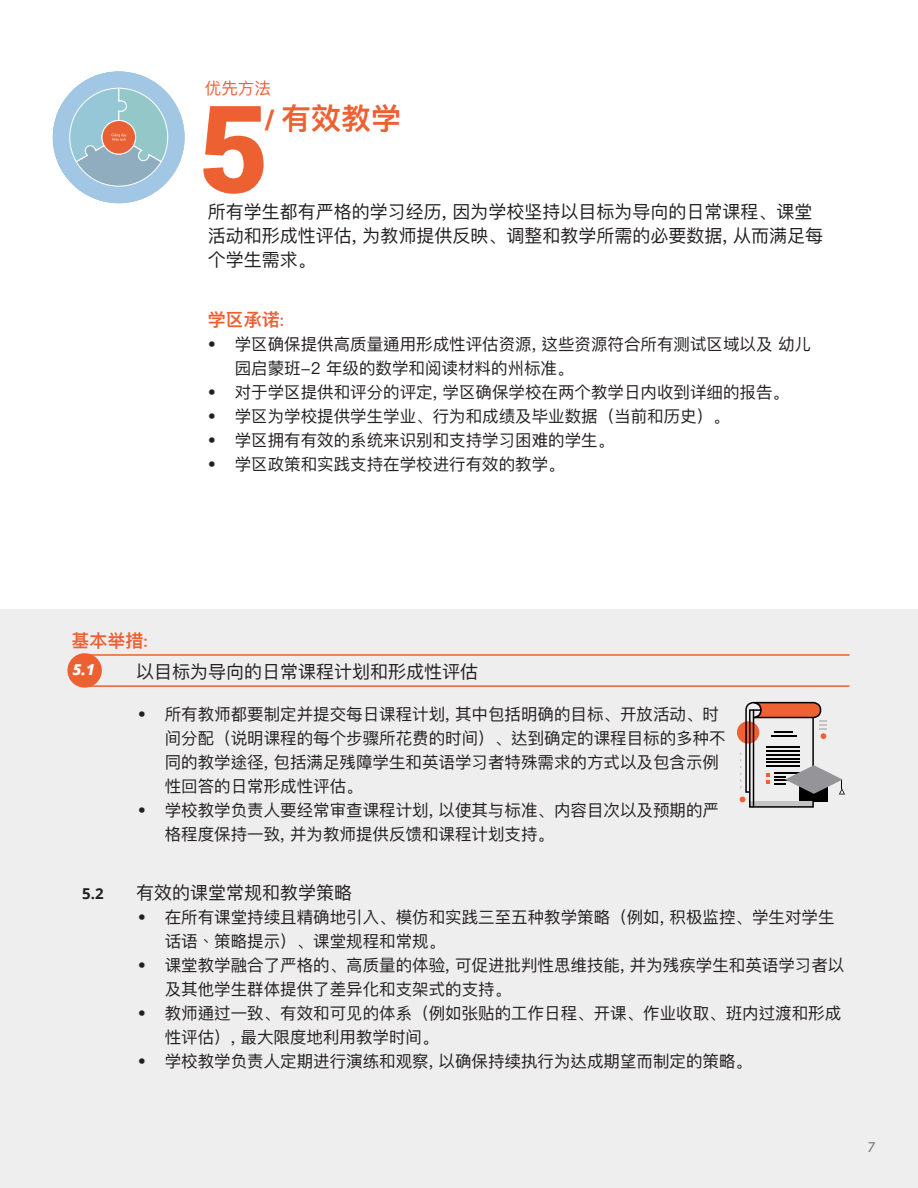
<style>
.page{position:relative;width:918px;height:1188px;background:#fff}
.page>*{position:absolute;margin:0;border:0;box-sizing:border-box;transform-origin:0 0}
.t1{font:900 121.5px "Roboto";color:#ed6032}
.t2{font:600 30px "Ping Fang HK";color:#ed6032}
.t3{font:18px/24px "Ping Fang HK";color:#231f20}
.t4{font:600 18px "Ping Fang HK";color:#ed6032}
.t5{font:16.5px/24px "Ping Fang HK";color:#231f20}
.t6{font:16.5px "Ping Fang HK";color:#ed6032}
.t7{font:700 15px "Open Sans";color:#231f20}
.t8{font:italic 800 15px "Open Sans";color:#fff}
.t9{font:italic 13.5px "Roboto";color:#6b6b6e}
.s1{font-family:"Roboto";font-weight:900;font-size:27px}
.s2{font-family:"Roboto";font-weight:700;font-size:15px}
</style>
<div class="page">
<div style="left:0;top:610px;width:918px;height:578px;background:#eeeeef"></div>
<hr style="left:85px;top:654px;width:765px;height:2px;background:#ed6032">
<hr style="left:85px;top:685px;width:765px;height:2px;background:#ed6032">
<div style="left:67px;top:653px;width:35px;height:35px;background:#ed6032;border-radius:50%"></div>
<svg style="left:737px;top:721px;width:22px;height:23px"></svg>
<svg style="left:740px;top:702px;width:105px;height:106px"></svg>
<div style="left:53px;top:71px;width:132px;height:132px;background:#a1c7e4;border-radius:50%"></div>
<svg style="left:69px;top:88px;width:99px;height:99px"></svg>
<p class="t6" style="left:205px;top:78px;width:67px">优先方法</p>
<p class="t2" style="left:265px;top:100px;width:138px"><span class="s1">/</span> 有效教学</p>
<p class="t1" style="left:198px;top:78px;width:72px">5</p>
<p class="t3" style="left:208px;top:200px;width:617px">所有学生都有严格的学习经历, 因为学校坚持以目标为导向的日常课程、课堂活动和形成性评估, 为教师提供反映、调整和教学所需的必要数据, 从而满足每个学生需求。</p>
<p class="t4" style="left:208px;top:309px;width:78px">学区承诺<span class="s2">:</span></p>
<p class="t5" style="left:235px;top:332px;width:578px;text-indent:-27px">• 学区确保提供高质量通用形成性评估资源, 这些资源符合所有测试区域以及 幼儿园启蒙班-2 年级的数学和阅读材料的州标准。</p>
<p class="t5" style="left:208px;top:380px;width:583px">• 对于学区提供和评分的评定, 学区确保学校在两个教学日内收到详细的报告。</p>
<p class="t5" style="left:208px;top:404px;width:524px">• 学区为学校提供学生学业、行为和成绩及毕业数据（当前和历史）。</p>
<p class="t5" style="left:208px;top:428px;width:408px">• 学区拥有有效的系统来识别和支持学习困难的学生。</p>
<p class="t5" style="left:208px;top:452px;width:359px">• 学区政策和实践支持在学校进行有效的教学。</p>
<p class="t4" style="left:71px;top:629px;width:78px">基本举措<span class="s2">:</span></p>
<p class="t8" style="left:73px;top:661px;width:23px">5.1</p>
<p class="t3" style="left:136px;top:659px;width:343px">以目标为导向的日常课程计划和形成性评估</p>
<p class="t5" style="left:165px;top:702px;width:562px;text-indent:-27px">• 所有教师都要制定并提交每日课程计划, 其中包括明确的目标、开放活动、时间分配（说明课程的每个步骤所花费的时间）、达到确定的课程目标的多种不同的教学途径, 包括满足残障学生和英语学习者特殊需求的方式以及包含示例性回答的日常形成性评估。</p>
<p class="t5" style="left:165px;top:798px;width:556px;text-indent:-27px">• 学校教学负责人要经常审查课程计划, 以使其与标准、内容目次以及预期的严格程度保持一致, 并为教师提供反馈和课程计划支持。</p>
<p class="t7" style="left:82px;top:883px;width:23px">5.2</p>
<p class="t3" style="left:136px;top:880px;width:217px">有效的课堂常规和教学策略</p>
<p class="t5" style="left:165px;top:905px;width:671px;text-indent:-27px">• 在所有课堂持续且精确地引入、模仿和实践三至五种教学策略（例如, 积极监控、学生对学生话语、策略提示）、课堂规程和常规。</p>
<p class="t5" style="left:165px;top:953px;width:681px;text-indent:-27px">• 课堂教学融合了严格的、高质量的体验, 可促进批判性思维技能, 并为残疾学生和英语学习者以及其他学生群体提供了差异化和支架式的支持。</p>
<p class="t5" style="left:165px;top:1001px;width:678px;text-indent:-27px">• 教师通过一致、有效和可见的体系（例如张贴的工作日程、开课、作业收取、班内过渡和形成性评估）, 最大限度地利用教学时间。</p>
<p class="t5" style="left:138px;top:1049px;width:616px">• 学校教学负责人定期进行演练和观察, 以确保持续执行为达成期望而制定的策略。</p>
<p class="t9" style="left:867px;top:1137px;width:9px">7</p>
</div>
